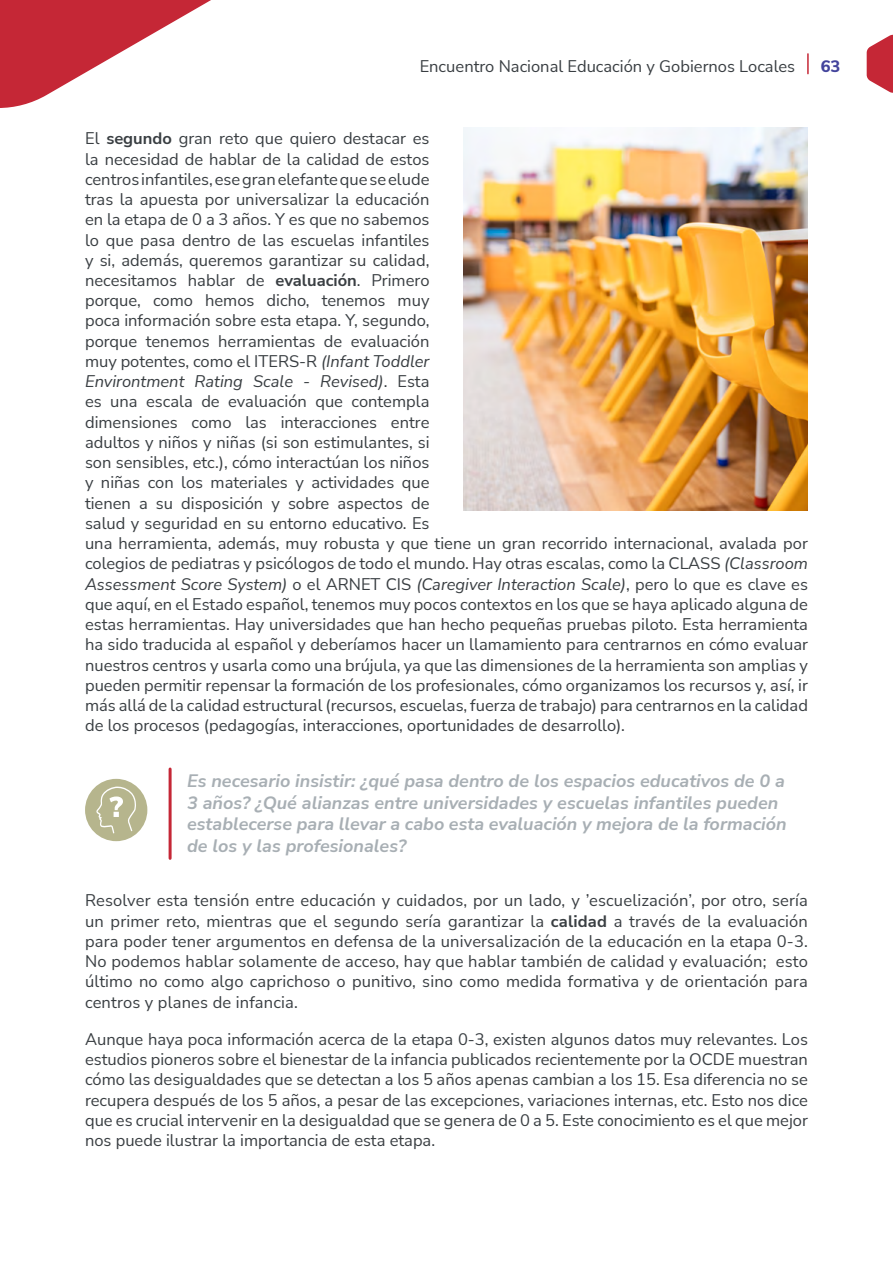
<style>
.page{position:relative;width:893px;height:1263px;background:#fff}
.page>*{position:absolute;margin:0;border:0;box-sizing:border-box;transform-origin:0 0}
.t1{font:italic 700 18px/21.6px "Nunito Sans";color:#a8afb4}
.t2{font:16.5px/20.2px "Nunito Sans";color:#393e42;text-align:justify}
.t3{font:800 16.5px "Nunito Sans";color:#43449c}
.s1{font-weight:700}
.s2{font-style:italic}
</style>
<div class="page">
<svg style="left:867px;top:34px;width:26px;height:59px"></svg>
<hr style="left:807px;top:54px;width:2px;height:20px;background:#c52736">
<hr style="left:169px;top:769px;width:3px;height:89px;background:#c52736">
<img style="left:463px;top:128px;width:345px;height:382px">
<div style="left:85px;top:779px;width:62px;height:62px;background:#b6b58d;border-radius:50%"></div>
<svg style="left:96px;top:787px;width:40px;height:46px"></svg>
<svg style="left:0;top:0;width:211px;height:108px"></svg>
<p class="t2" style="left:420px;top:56px;width:377px">Encuentro Nacional Educación y Gobiernos Locales</p>
<p class="t3" style="left:821px;top:54px;width:21px">63</p>
<p class="t2" style="left:85px;top:128px;width:724px;text-align:left">El <span class="s1">segundo</span> gran reto que quiero destacar es<br>la necesidad de hablar de la calidad de estos<br>centros infantiles, ese gran elefante que se elude<br>tras la apuesta por universalizar la educación<br>en la etapa de 0 a 3 años. Y es que no sabemos<br>lo que pasa dentro de las escuelas infantiles<br>y si, además, queremos garantizar su calidad,<br>necesitamos hablar de <span class="s1">evaluación</span>. Primero<br>porque, como hemos dicho, tenemos muy<br>poca información sobre esta etapa. Y, segundo,<br>porque tenemos herramientas de evaluación<br>muy potentes, como el ITERS-R <span class="s2">(Infant Toddler<br>Environtment Rating Scale - Revised)</span>. Esta<br>es una escala de evaluación que contempla<br>dimensiones como las interacciones entre<br>adultos y niños y niñas (si son estimulantes, si<br>son sensibles, etc.), cómo interactúan los niños<br>y niñas con los materiales y actividades que<br>tienen a su disposición y sobre aspectos de<br>salud y seguridad en su entorno educativo. Es<br>una herramienta, además, muy robusta y que tiene un gran recorrido internacional, avalada por colegios de pediatras y psicólogos de todo el mundo. Hay otras escalas, como la CLASS <span class="s2">(Classroom Assessment Score System)</span> o el ARNET CIS <span class="s2">(Caregiver Interaction Scale)</span>, pero lo que es clave es que aquí, en el Estado español, tenemos muy pocos contextos en los que se haya aplicado alguna de estas herramientas. Hay universidades que han hecho pequeñas pruebas piloto. Esta herramienta ha sido traducida al español y deberíamos hacer un llamamiento para centrarnos en cómo evaluar nuestros centros y usarla como una brújula, ya que las dimensiones de la herramienta son amplias y pueden permitir repensar la formación de los profesionales, cómo organizamos los recursos y, así, ir más allá de la calidad estructural (recursos, escuelas, fuerza de trabajo) para centrarnos en la calidad de los procesos (pedagogías, interacciones, oportunidades de desarrollo).</p>
<p class="t1" style="left:187px;top:769px;width:601px">Es necesario insistir: ¿qué pasa dentro de los espacios educativos de 0 a 3 años? ¿Qué alianzas entre universidades y escuelas infantiles pueden establecerse para llevar a cabo esta evaluación y mejora de la formación de los y las profesionales?</p>
<p class="t2" style="left:85px;top:890px;width:724px">Resolver esta tensión entre educación y cuidados, por un lado, y ’escuelización’, por otro, sería un primer reto, mientras que el segundo sería garantizar la <span class="s1">calidad</span> a través de la evaluación para poder tener argumentos en defensa de la universalización de la educación en la etapa 0-3.<br>No podemos hablar solamente de acceso, hay que hablar también de calidad y evaluación; esto último no como algo caprichoso o punitivo, sino como medida formativa y de orientación para centros y planes de infancia.</p>
<p class="t2" style="left:85px;top:1028px;width:724px">Aunque haya poca información acerca de la etapa 0-3, existen algunos datos muy relevantes. Los estudios pioneros sobre el bienestar de la infancia publicados recientemente por la OCDE muestran cómo las desigualdades que se detectan a los 5 años apenas cambian a los 15. Esa diferencia no se recupera después de los 5 años, a pesar de las excepciones, variaciones internas, etc. Esto nos dice que es crucial intervenir en la desigualdad que se genera de 0 a 5. Este conocimiento es el que mejor nos puede ilustrar la importancia de esta etapa.</p>
</div>
